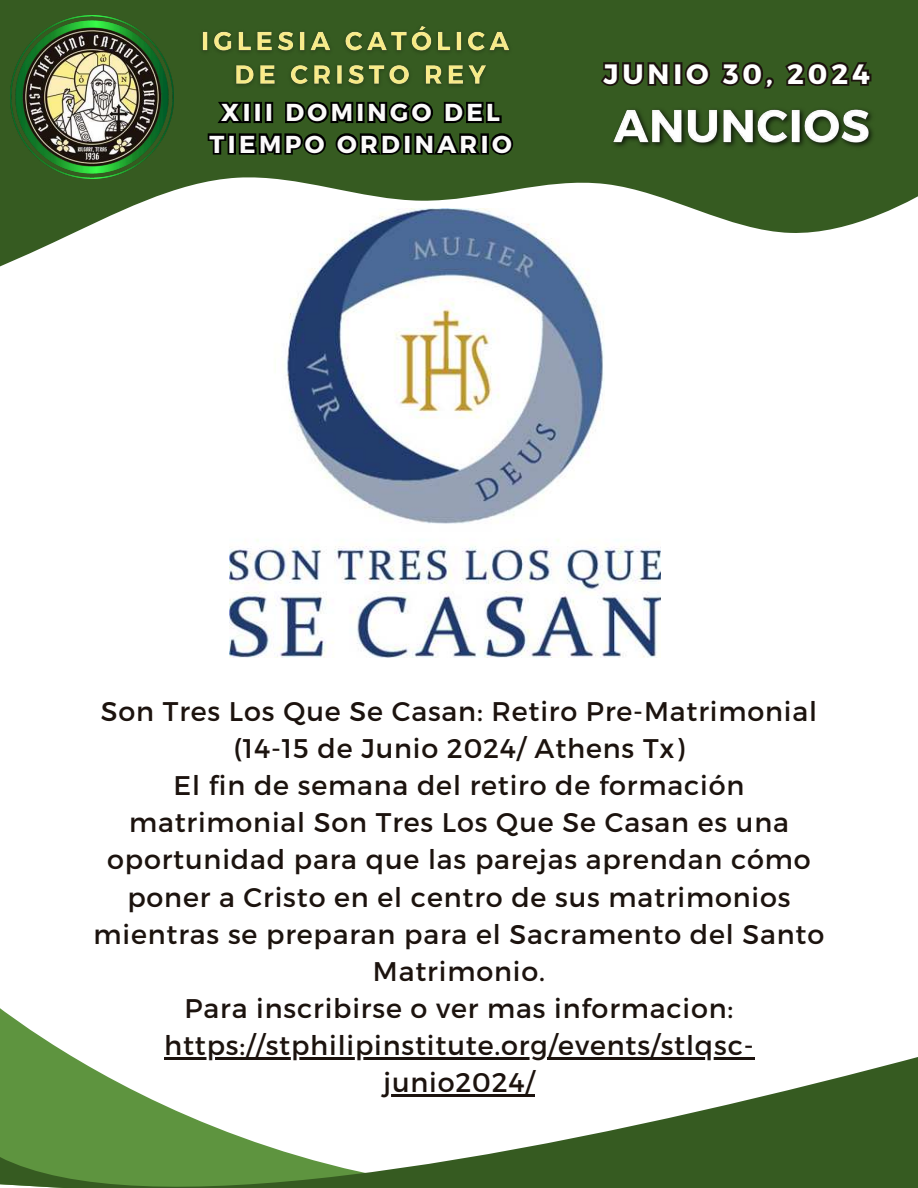
<style>
.page{position:relative;width:918px;height:1188px;background:#fff}
.page>*{position:absolute;margin:0;border:0;box-sizing:border-box;transform-origin:0 0}
.t1{font:700 27.9px "Montserrat";letter-spacing:.14em;color:#fff}
.t2{font:27px/37px "Montserrat";letter-spacing:.03em;color:#1c130e;text-align:center}
.t3{font:700 24.45px/31.5px "Montserrat";letter-spacing:.14em;color:#fbfafa;text-align:center}
</style>
<div class="page">
<svg style="left:0;top:0;width:918px;height:267px;fill:#365b21"></svg>
<svg style="left:598px;top:59px;width:275px;height:31px;background:#293918"></svg>
<img style="left:196px;top:19px;width:330px;height:73px">
<svg style="left:206px;top:90px;width:310px;height:68px;background:#1e3212"></svg>
<img style="left:229px;top:209px;width:431px;height:449px">
<img style="left:605px;top:96px;width:274px;height:58px">
<svg style="left:0;top:1008px;width:918px;height:180px"></svg>
<hr style="left:164px;top:1057px;width:591px;height:3px;background:#1c130e">
<hr style="left:383px;top:1094px;width:152px;height:3px;background:#1c130e">
<img style="left:10px;top:16px;width:163px;height:163px">
<p class="t3" style="left:210px;top:95px;width:304px">XIII DOMINGO DEL<br>TIEMPO ORDINARIO</p>
<p class="t1" style="left:604px;top:56px;width:268px">JUNIO 30, 2024</p>
<p class="t2" style="left:94px;top:691px;width:732px">Son Tres Los Que Se Casan: Retiro Pre-Matrimonial (14-15 de Junio 2024/ Athens Tx)<br>El fin de semana del retiro de formación matrimonial Son Tres Los Que Se Casan es una oportunidad para que las parejas aprendan cómo poner a Cristo en el centro de sus matrimonios mientras se preparan para el Sacramento del Santo Matrimonio.<br>Para inscribirse o ver mas informacion:</p>
<h2 class="t2" style="left:164px;top:1026px;width:591px">https://stphilipinstitute.org/events/stlqsc-</h2>
<p class="t2" style="left:383px;top:1063px;width:153px">junio2024/</p>
</div>
